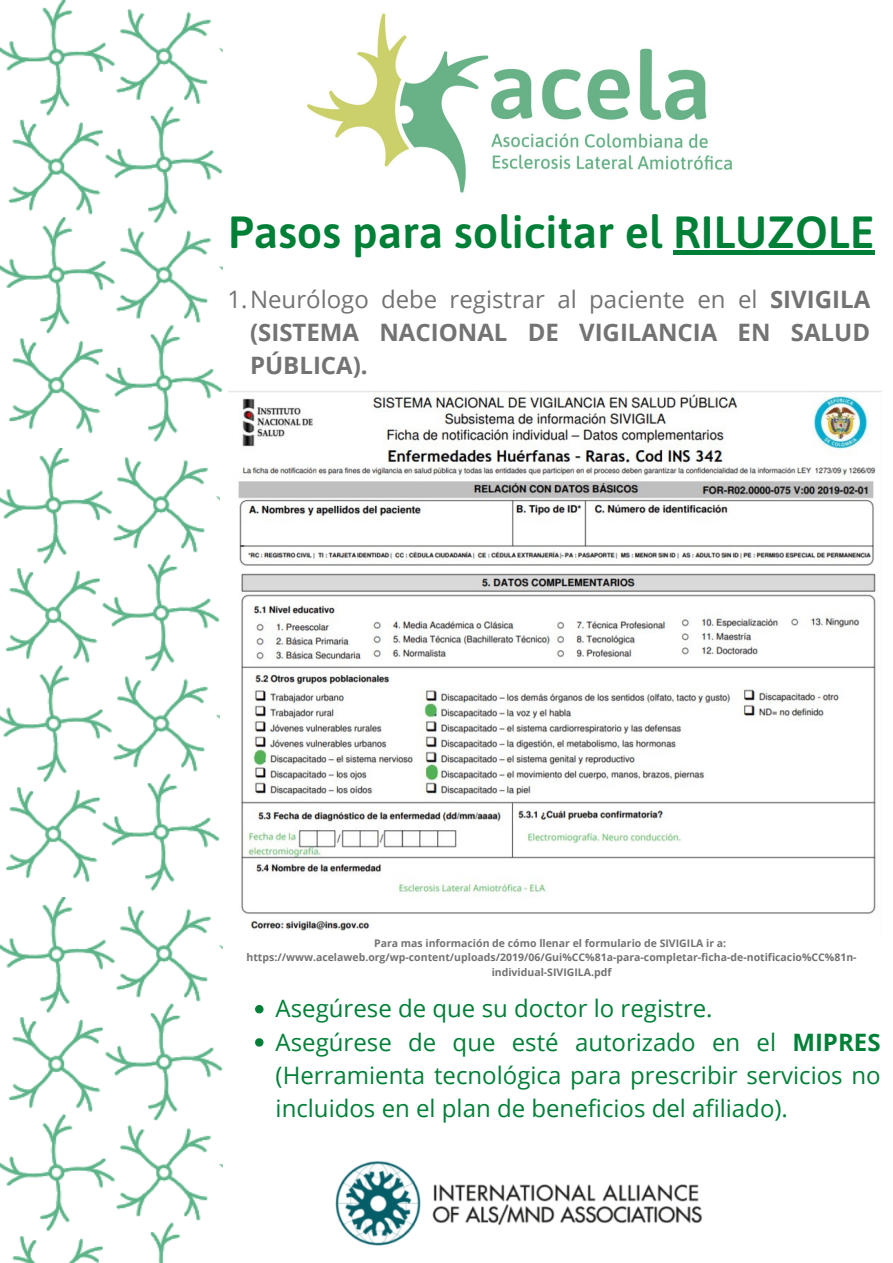
<style>
.page{position:relative;width:893px;height:1263px;background:#fff}
.page>*{position:absolute;margin:0;border:0;box-sizing:border-box;transform-origin:0 0}
.t1{font:600 45px "Asap";color:#008037}
.t2{font:24px/33.2px "Open Sans";color:#008037;text-align:justify}
.t3{font:700 24px/33.2px "Open Sans";color:#737373;text-align:justify}
.t4{font:700 10.5px/14.6px "Open Sans";color:#737373;text-align:center}
.s1{font-weight:400}
.s2{font-weight:700}
</style>
<div class="page">
<img style="left:0;top:0;width:222px;height:449px">
<img style="left:335px;top:1161px;width:367px;height:85px">
<img style="left:0;top:449px;width:220px;height:443px">
<img style="left:0;top:897px;width:222px;height:366px">
<img style="left:228px;top:391px;width:653px;height:540px">
<div style="left:673px;top:250px;width:201px;height:5px;background:#008037"></div>
<svg style="left:255px;top:1005px;width:8px;height:8px"></svg>
<svg style="left:255px;top:1038px;width:8px;height:8px"></svg>
<img style="left:307px;top:13px;width:425px;height:180px">
<p class="t1" style="left:228px;top:206px;width:647px">Pasos para solicitar el RILUZOLE</p>
<p class="t3" style="left:250px;top:282px;width:621px;text-indent:-23px"><span class="s1">1.Neurólogo debe registrar al paciente en el</span> SIVIGILA (SISTEMA NACIONAL DE VIGILANCIA EN SALUD PÚBLICA).</p>
<p class="t4" style="left:374px;top:935px;width:354px">Para mas información de cómo llenar el formulario de SIVIGILA ir a:</p>
<p class="t4" style="left:246px;top:950px;width:611px">https://www.acelaweb.org/wp-content/uploads/2019/06/Gui%CC%81a-para-completar-ficha-de-notificacio%CC%81n&shy;individual-SIVIGILA.pdf</p>
<p class="t2" style="left:276px;top:991px;width:438px">Asegúrese de que su doctor lo registre.</p>
<p class="t2" style="left:276px;top:1025px;width:606px">Asegúrese de que esté autorizado en el <span class="s2">MIPRES </span>(Herramienta tecnológica para prescribir servicios no incluidos en el plan de beneficios del afiliado).</p>
</div>
